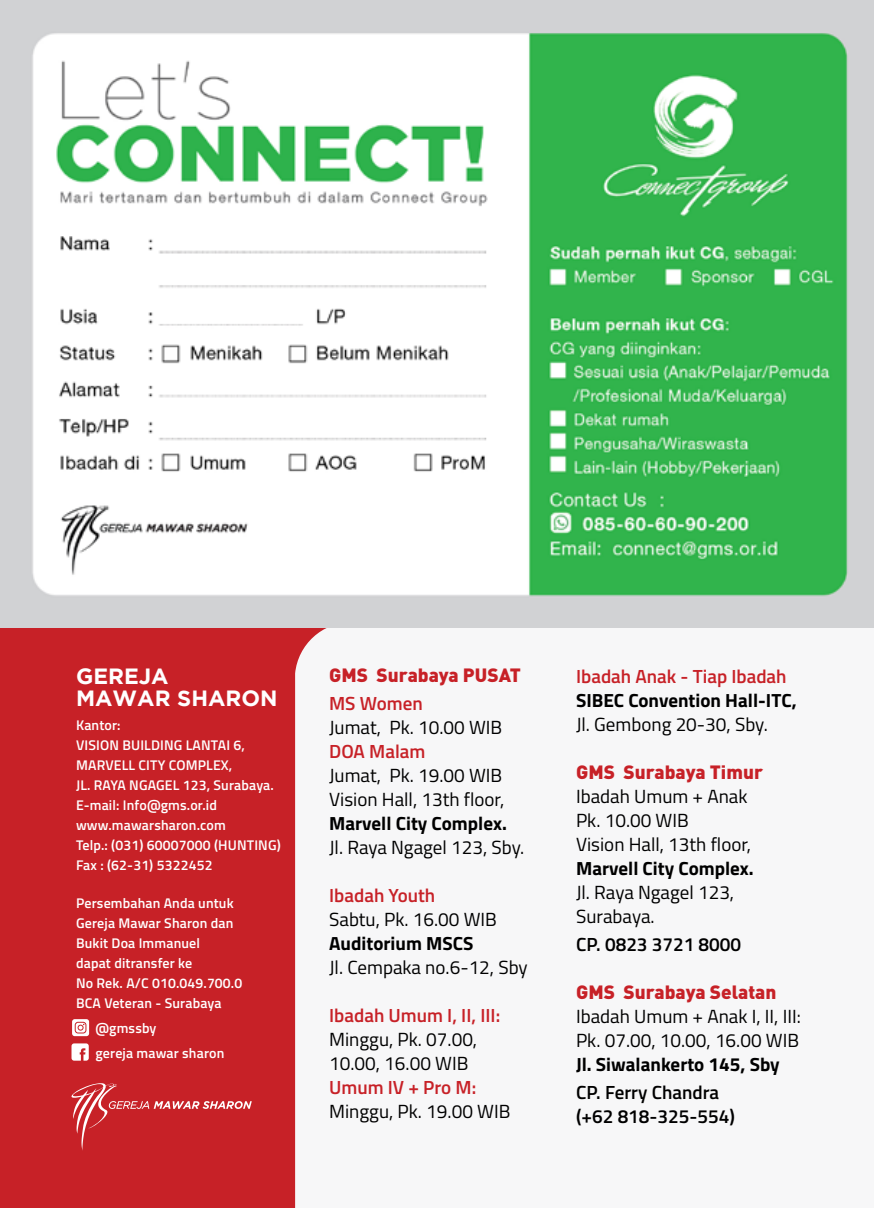
<style>
.page{position:relative;width:874px;height:1208px;background:#fff}
.page>*{position:absolute;margin:0;border:0;box-sizing:border-box;transform-origin:0 0}
.t1{font:700 22px/22px "Gotham";color:#fff}
.t2{font:19px/24px "Titillium";color:#000}
.t3{font:700 19px "Titillium";color:#000}
.t4{font:600 19px "Titillium";color:#c72127}
.t5{font:900 19px "DIN Pro";color:#c72127}
.t6{font:600 19px/24px "Titillium";color:#000}
.t7{font:600 14px/20px "Titillium";letter-spacing:.01em;color:#fff}
</style>
<div class="page">
<div style="left:295px;top:622px;width:578px;height:586px;background:#f7f7f8"></div>
<svg style="left:0;top:628px;width:327px;height:580px;background:#cb363c"></svg>
<svg style="left:71px;top:1043px;width:18px;height:17px"></svg>
<svg style="left:72px;top:1019px;width:17px;height:17px"></svg>
<svg style="left:71px;top:1083px;width:181px;height:67px;background:#cb3237"></svg>
<img style="left:0;top:0;width:873px;height:628px">
<p class="t1" style="left:76px;top:664px;width:203px">GEREJA<br>MAWAR SHARON</p>
<p class="t7" style="left:76px;top:714px;width:206px">Kantor:<br>VISION BUILDING LANTAI 6,<br>MARVELL CITY COMPLEX,<br>JL. RAYA NGAGEL 123, Surabaya.<br>E-mail: Info@gms.or.id www.mawarsharon.com<br>Telp.: (031) 60007000 (HUNTING)<br>Fax : (62-31) 5322452</p>
<p class="t7" style="left:76px;top:892px;width:168px">Persembahan Anda untuk<br>Gereja Mawar Sharon dan<br>Bukit Doa Immanuel<br>dapat ditransfer ke<br>No Rek. A/C 010.049.700.0<br>BCA Veteran - Surabaya</p>
<p class="t7" style="left:95px;top:1014px;width:130px;line-height:25px">@gmssby<br>gereja mawar sharon</p>
<p class="t5" style="left:329px;top:662px;width:193px">GMS Surabaya PUSAT</p>
<p class="t4" style="left:329px;top:689px;width:95px">MS Women</p>
<p class="t2" style="left:329px;top:714px;width:174px">Jumat, Pk. 10.00 WIB</p>
<p class="t4" style="left:329px;top:737px;width:98px">DOA Malam</p>
<p class="t2" style="left:329px;top:762px;width:177px">Jumat, Pk. 19.00 WIB<br>Vision Hall, 13th floor,</p>
<p class="t3" style="left:329px;top:809px;width:179px">Marvell City Complex.</p>
<p class="t2" style="left:329px;top:834px;width:196px">Jl. Raya Ngagel 123, Sby.</p>
<p class="t4" style="left:329px;top:881px;width:108px">Ibadah Youth</p>
<p class="t2" style="left:329px;top:906px;width:169px">Sabtu, Pk. 16.00 WIB</p>
<p class="t3" style="left:329px;top:929px;width:146px">Auditorium MSCS</p>
<p class="t2" style="left:329px;top:954px;width:200px">Jl. Cempaka no.6-12, Sby</p>
<p class="t4" style="left:329px;top:1001px;width:172px">Ibadah Umum I, II, III:</p>
<p class="t2" style="left:329px;top:1026px;width:149px">Minggu, Pk. 07.00,<br>10.00, 16.00 WIB</p>
<p class="t4" style="left:329px;top:1073px;width:148px">Umum IV + Pro M:</p>
<p class="t2" style="left:329px;top:1098px;width:183px">Minggu, Pk. 19.00 WIB</p>
<p class="t4" style="left:575px;top:662px;width:212px">Ibadah Anak - Tiap Ibadah</p>
<p class="t3" style="left:575px;top:686px;width:222px">SIBEC Convention Hall-ITC,</p>
<p class="t2" style="left:575px;top:711px;width:193px">Jl. Gembong 20-30, Sby.</p>
<p class="t5" style="left:575px;top:759px;width:188px">GMS Surabaya Timur</p>
<p class="t2" style="left:575px;top:783px;width:177px">Ibadah Umum + Anak<br>Pk. 10.00 WIB<br>Vision Hall, 13th floor,</p>
<p class="t3" style="left:575px;top:854px;width:179px">Marvell City Complex.</p>
<p class="t2" style="left:575px;top:879px;width:160px">Jl. Raya Ngagel 123,<br>Surabaya.</p>
<p class="t6" style="left:575px;top:931px;width:166px">CP. 0823 3721 8000</p>
<p class="t5" style="left:575px;top:979px;width:202px">GMS Surabaya Selatan</p>
<p class="t2" style="left:575px;top:1003px;width:226px">Ibadah Umum + Anak I, II, III:<br>Pk. 07.00, 10.00, 16.00 WIB</p>
<p class="t3" style="left:575px;top:1050px;width:205px">Jl. Siwalankerto 145, Sby</p>
<p class="t6" style="left:575px;top:1079px;width:160px">CP. Ferry Chandra (+62 818-325-554)</p>
</div>
